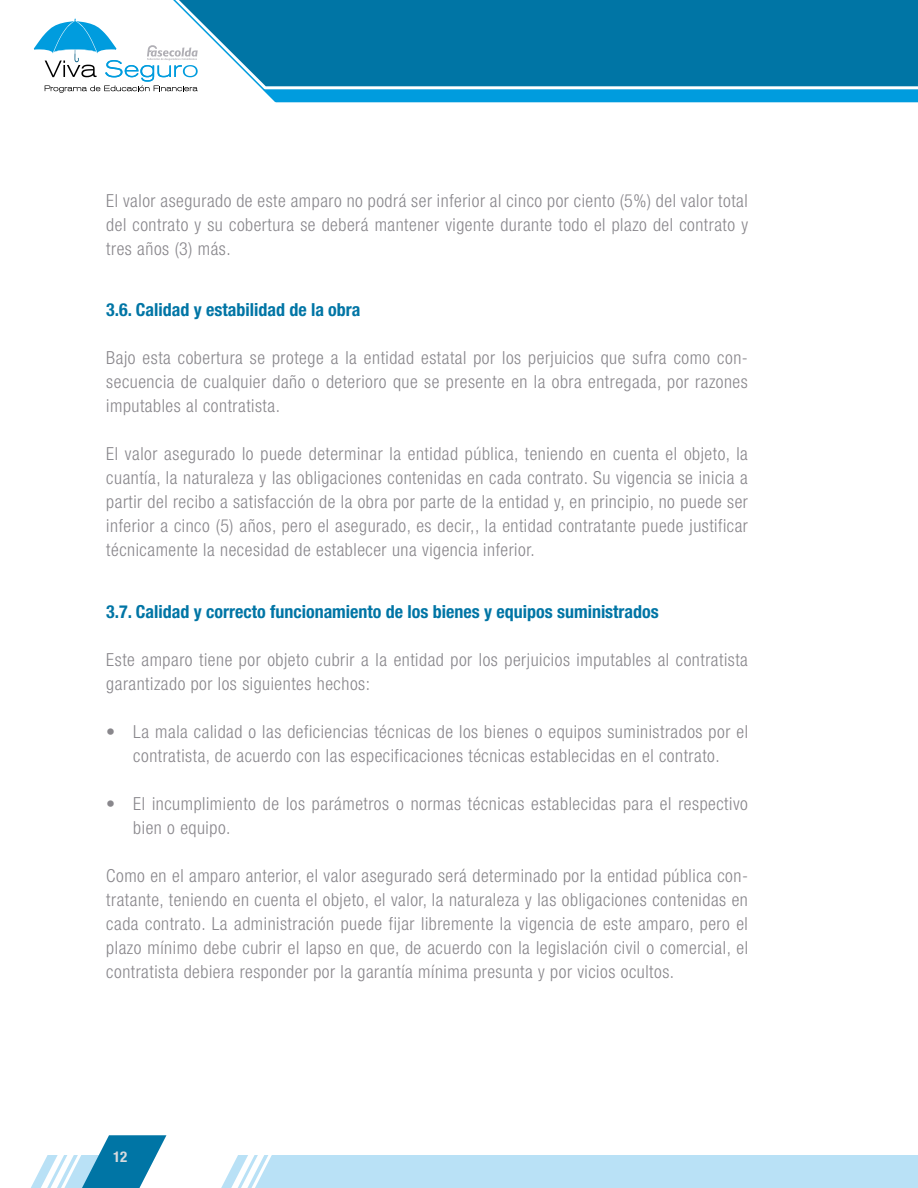
<style>
.page{position:relative;width:918px;height:1188px;background:#fff}
.page>*{position:absolute;margin:0;border:0;box-sizing:border-box;transform-origin:0 0}
.t1{font:300 condensed 18px/24px "Helvetica Neue LT Std";letter-spacing:.03em;color:#89878c;text-align:justify}
.t2{font:700 condensed 18px "Helvetica Neue LT Std";color:#0075a5}
.t3{font:700 condensed 14.85px "Helvetica Neue LT Std";color:#d8dade}
</style>
<div class="page">
<div style="left:0;top:1155px;width:918px;height:33px;background:#b9e1f6"></div>
<svg style="left:0;top:1135px;width:272px;height:53px"></svg>
<svg style="left:34px;top:0;width:884px;height:103px"></svg>
<p class="t1" style="left:106px;top:188px;width:643px">El valor asegurado de este amparo no podrá ser inferior al cinco por ciento (5%) del valor total del contrato y su cobertura se deberá mantener vigente durante todo el plazo del contrato y tres años (3) más.</p>
<p class="t2" style="left:106px;top:299px;width:256px">3.6. Calidad y estabilidad de la obra</p>
<p class="t1" style="left:106px;top:346px;width:643px">Bajo esta cobertura se protege a la entidad estatal por los perjuicios que sufra como con&shy;secuencia de cualquier daño o deterioro que se presente en la obra entregada, por razones imputables al contratista.</p>
<p class="t1" style="left:106px;top:442px;width:643px">El valor asegurado lo puede determinar la entidad pública, teniendo en cuenta el objeto, la cuantía, la naturaleza y las obligaciones contenidas en cada contrato. Su vigencia se inicia a partir del recibo a satisfacción de la obra por parte de la entidad y, en principio, no puede ser inferior a cinco (5) años, pero el asegurado, es decir,, la entidad contratante puede justificar técnicamente la necesidad de establecer una vigencia inferior.</p>
<p class="t2" style="left:106px;top:601px;width:554px">3.7. Calidad y correcto funcionamiento de los bienes y equipos suministrados</p>
<p class="t1" style="left:106px;top:647px;width:643px">Este amparo tiene por objeto cubrir a la entidad por los perjuicios imputables al contratista garantizado por los siguientes hechos:</p>
<p class="t1" style="left:106px;top:719px;width:643px;text-align:center">• La mala calidad o las deficiencias técnicas de los bienes o equipos suministrados por el contratista, de acuerdo con las especificaciones técnicas establecidas en el contrato.</p>
<p class="t1" style="left:133px;top:791px;width:616px;text-indent:-27px">• El incumplimiento de los parámetros o normas técnicas establecidas para el respectivo bien o equipo.</p>
<p class="t1" style="left:106px;top:863px;width:643px">Como en el amparo anterior, el valor asegurado será determinado por la entidad pública con&shy;tratante, teniendo en cuenta el objeto, el valor, la naturaleza y las obligaciones contenidas en cada contrato. La administración puede fijar libremente la vigencia de este amparo, pero el plazo mínimo debe cubrir el lapso en que, de acuerdo con la legislación civil o comercial, el contratista debiera responder por la garantía mínima presunta y por vicios ocultos.</p>
<p class="t3" style="left:113px;top:1148px;width:16px">12</p>
</div>
